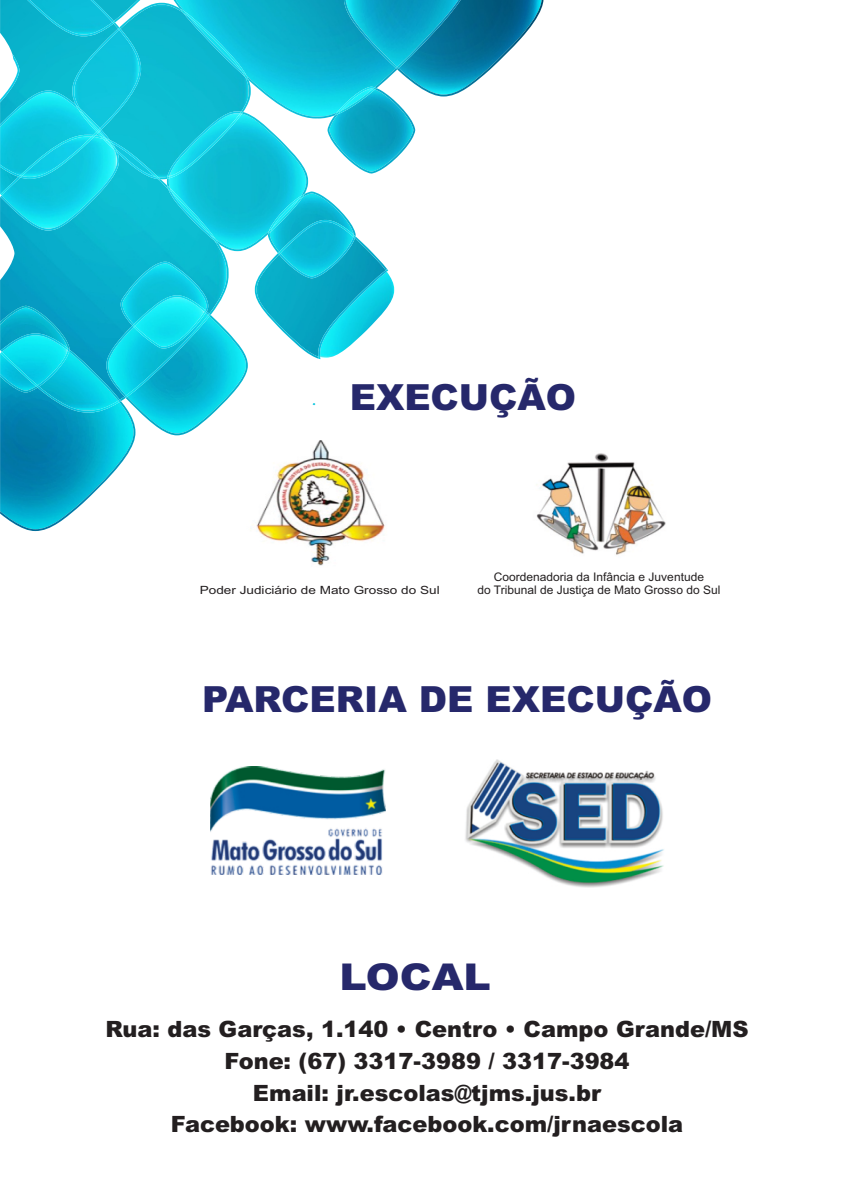
<style>
.page{position:relative;width:851px;height:1191px;background:#fff}
.page>*{position:absolute;margin:0;border:0;box-sizing:border-box;transform-origin:0 0}
.t1{font:900 37px "Arial";color:#26286b;scale:1.11 1}
.t2{font:900 36px "Arial";color:#26286b}
.t3{font:900 22.4px/31.6px "Arial";color:#231f20;text-align:center}
.t4{font:11.8px/13.2px "Arial";color:#231f20;text-align:center}
.t5{font:11.4px "Arial";color:#231f20;scale:1.2 1}
</style>
<div class="page">
<img style="left:173px;top:0;width:224px;height:118px">
<div style="left:0;top:0;width:72px;height:90px;background:#0ab6cd"></div>
<img style="left:0;top:179px;width:228px;height:172px">
<img style="left:113px;top:0;width:27px;height:5px">
<img style="left:27px;top:0;width:86px;height:36px">
<img style="left:255px;top:236px;width:132px;height:122px">
<img style="left:167px;top:112px;width:141px;height:139px">
<img style="left:167px;top:185px;width:51px;height:59px">
<img style="left:388px;top:273px;width:6px;height:33px">
<img style="left:318px;top:269px;width:70px;height:90px">
<img style="left:268px;top:191px;width:87px;height:62px">
<img style="left:279px;top:254px;width:76px;height:24px">
<img style="left:278px;top:235px;width:77px;height:19px">
<img style="left:268px;top:194px;width:36px;height:40px">
<img style="left:327px;top:88px;width:88px;height:85px">
<img style="left:334px;top:87px;width:42px;height:28px">
<img style="left:0;top:306px;width:70px;height:43px">
<img style="left:0;top:127px;width:78px;height:5px">
<img style="left:0;top:132px;width:96px;height:3px">
<img style="left:0;top:135px;width:18px;height:15px">
<img style="left:18px;top:135px;width:78px;height:15px">
<img style="left:0;top:90px;width:74px;height:37px">
<img style="left:0;top:150px;width:119px;height:80px">
<img style="left:133px;top:315px;width:115px;height:120px">
<img style="left:106px;top:311px;width:103px;height:65px">
<img style="left:124px;top:313px;width:86px;height:85px">
<img style="left:343px;top:0;width:54px;height:68px">
<img style="left:397px;top:0;width:146px;height:96px">
<img style="left:0;top:376px;width:133px;height:25px">
<img style="left:38px;top:386px;width:80px;height:15px">
<img style="left:0;top:352px;width:38px;height:21px">
<img style="left:0;top:373px;width:38px;height:19px">
<img style="left:38px;top:351px;width:31px;height:35px">
<img style="left:0;top:401px;width:135px;height:130px">
<img style="left:69px;top:349px;width:51px;height:51px">
<img style="left:1px;top:333px;width:67px;height:19px">
<img style="left:121px;top:261px;width:87px;height:64px">
<img style="left:134px;top:327px;width:71px;height:21px">
<img style="left:132px;top:310px;width:74px;height:17px">
<img style="left:101px;top:5px;width:18px;height:172px">
<img style="left:100px;top:108px;width:19px;height:22px">
<img style="left:110px;top:140px;width:9px;height:37px">
<img style="left:84px;top:108px;width:16px;height:20px">
<img style="left:119px;top:3px;width:131px;height:176px">
<img style="left:179px;top:8px;width:69px;height:72px">
<img style="left:72px;top:29px;width:47px;height:79px">
<svg style="left:112px;top:21px;width:8px;height:9px"></svg>
<img style="left:116px;top:149px;width:42px;height:30px">
<img style="left:167px;top:112px;width:76px;height:67px">
<img style="left:78px;top:109px;width:20px;height:23px">
<svg style="left:76px;top:105px;width:8px;height:10px"></svg>
<svg style="left:96px;top:128px;width:22px;height:25px"></svg>
<img style="left:0;top:53px;width:20px;height:49px">
<img style="left:536px;top:453px;width:130px;height:102px">
<img style="left:210px;top:766px;width:175px;height:108px">
<img style="left:465px;top:759px;width:199px;height:128px">
<img style="left:252px;top:440px;width:133px;height:126px">
<h2 class="t2" style="left:349px;top:384px;width:228px">EXECUÇÃO</h2>
<p class="t5" style="left:200px;top:585px;width:201px">Poder Judiciário de Mato Grosso do Sul</p>
<p class="t4" style="left:477px;top:570px;width:244px">Coordenadoria da Infância e Juventude<br>do Tribunal de Justiça de Mato Grosso do Sul</p>
<h2 class="t2" style="left:202px;top:686px;width:511px">PARCERIA DE EXECUÇÃO</h2>
<h1 class="t1" style="left:339px;top:963px;width:138px">LOCAL</h1>
<p class="t3" style="left:105px;top:1015px;width:644px">Rua: das Garças, 1.140 • Centro • Campo Grande/MS Fone: (67) 3317-3989 / 3317-3984<br>Email: jr.escolas@tjms.jus.br<br>Facebook: www.facebook.com/jrnaescola</p>
</div>
